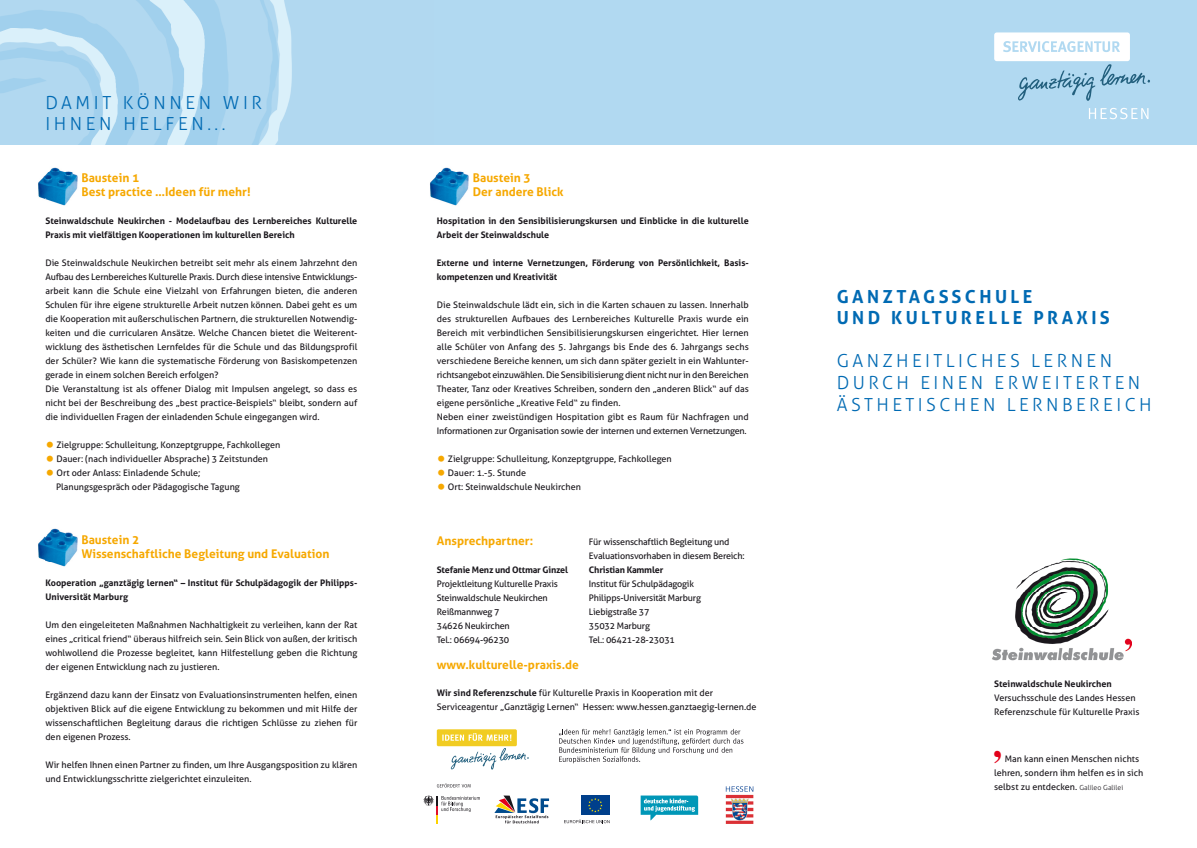
<style>
.page{position:relative;width:1197px;height:848px;background:#fff}
.page>*{position:absolute;margin:0;border:0;box-sizing:border-box;transform-origin:0 0}
.t1{font:700 36px "Times";color:#e2001a}
.t2{font:300 18px/21.6px "Aller";letter-spacing:.19em;color:#006ab3}
.t3{font:700 18px/21.6px "Aller";letter-spacing:.19em;color:#006ab3}
.t4{font:700 12px/14px "Aller";color:#f6a800}
.t5{font:9px/14px "Aller";color:#1a171c}
.t6{font:700 9px/14px "Aller";color:#1a171c}
.t7{font:9px/14px "Aller";letter-spacing:-.02em;color:#1a171c}
.s1{font-weight:700;font-size:20px;color:#f6a800}
.s2{font-weight:700}
.s3{font-weight:300;font-size:7px}
</style>
<div class="page">
<div style="left:0;top:0;width:1196px;height:145px;background:#b1d9f1"></div>
<img style="left:0;top:0;width:292px;height:145px">
<div style="left:437px;top:729px;width:80px;height:17px;background:#f1cc22;border-radius:2px"></div>
<svg style="left:442px;top:733px;width:69px;height:8px"></svg>
<svg style="left:451px;top:748px;width:77px;height:21px"></svg>
<svg style="left:494px;top:795px;width:55px;height:28px"></svg>
<svg style="left:640px;top:795px;width:58px;height:25px"></svg>
<svg style="left:423px;top:795px;width:57px;height:29px"></svg>
<svg style="left:564px;top:819px;width:45px;height:4px"></svg>
<div style="left:581px;top:795px;width:28px;height:19px;background:#003f8b"></div>
<svg style="left:588px;top:798px;width:14px;height:14px"></svg>
<svg style="left:437px;top:783px;width:33px;height:4px"></svg>
<img style="left:725px;top:786px;width:29px;height:38px">
<svg style="left:559px;top:728px;width:184px;height:35px"></svg>
<img style="left:992px;top:558px;width:139px;height:103px">
<img style="left:38px;top:167px;width:40px;height:39px">
<img style="left:45px;top:173px;width:33px;height:9px">
<img style="left:45px;top:187px;width:33px;height:12px">
<img style="left:38px;top:528px;width:40px;height:39px">
<img style="left:45px;top:535px;width:33px;height:9px">
<img style="left:45px;top:549px;width:33px;height:12px">
<img style="left:430px;top:167px;width:39px;height:39px">
<img style="left:437px;top:173px;width:32px;height:10px">
<img style="left:437px;top:187px;width:32px;height:9px">
<svg style="left:1089px;top:108px;width:59px;height:11px"></svg>
<svg style="left:994px;top:32px;width:155px;height:69px"></svg>
<p class="t2" style="left:45px;top:92px;width:218px">DAMIT KÖNNEN WIR<br>IHNEN HELFEN...</p>
<p class="t4" style="left:81px;top:170px;width:171px">Baustein 1<br>Best practice …Ideen für mehr!</p>
<p class="t6" style="left:45px;top:214px;width:313px">Steinwaldschule Neukirchen - Modelaufbau des Lernbereiches Kulturelle<br>Praxis mit vielfältigen Kooperationen im kulturellen Bereich</p>
<p class="t5" style="left:45px;top:256px;width:313px">Die Steinwaldschule Neukirchen betreibt seit mehr als einem Jahrzehnt den Aufbau des Lernbereiches Kulturelle Praxis. Durch diese intensive Entwicklungs&shy;arbeit kann die Schule eine Vielzahl von Erfahrungen bieten, die anderen Schulen für ihre eigene strukturelle Arbeit nutzen können. Dabei geht es um die Kooperation mit außerschulischen Partnern, die strukturellen Notwendig&shy;keiten und die curricularen Ansätze. Welche Chancen bietet die Weiterent&shy;wicklung des ästhetischen Lernfeldes für die Schule und das Bildungsprofil der Schüler? Wie kann die systematische Förderung von Basiskompetenzen gerade in einem solchen Bereich erfolgen?<br>Die Veranstaltung ist als offener Dialog mit Impulsen angelegt, so dass es nicht bei der Beschreibung des „best practice-Beispiels“ bleibt, sondern auf die individuellen Fragen der einladenden Schule eingegangen wird.</p>
<p class="t5" style="left:45px;top:438px;width:236px"><span class="s1">•</span> Zielgruppe: Schulleitung, Konzeptgruppe, Fachkollegen</p>
<p class="t5" style="left:45px;top:452px;width:224px"><span class="s1">•</span> Dauer: (nach individueller Absprache) 3 Zeitstunden</p>
<p class="t5" style="left:56px;top:466px;width:185px;text-indent:-11px"><span class="s1">•</span> Ort oder Anlass: Einladende Schule;<br>Planungsgespräch oder Pädagogische Tagung</p>
<p class="t4" style="left:81px;top:533px;width:249px">Baustein 2<br>Wissenschaftliche Begleitung und Evaluation</p>
<p class="t6" style="left:45px;top:576px;width:313px">Kooperation „ganztägig lernen“ – Institut für Schulpädagogik der Philipps-<br>Universität Marburg</p>
<p class="t5" style="left:45px;top:618px;width:313px;text-align:justify">Um den eingeleiteten Maßnahmen Nachhaltigkeit zu verleihen, kann der Rat eines „critical friend“ überaus hilfreich sein. Sein Blick von außen, der kritisch wohlwollend die Prozesse begleitet, kann Hilfestellung geben die Richtung der eigenen Entwicklung nach zu justieren.</p>
<p class="t5" style="left:45px;top:688px;width:313px;text-align:justify">Ergänzend dazu kann der Einsatz von Evaluationsinstrumenten helfen, einen objektiven Blick auf die eigene Entwicklung zu bekommen und mit Hilfe der wissenschaftlichen Begleitung daraus die richtigen Schlüsse zu ziehen für den eigenen Prozess.</p>
<p class="t5" style="left:45px;top:758px;width:313px">Wir helfen Ihnen einen Partner zu finden, um Ihre Ausgangsposition zu klären und Entwicklungsschritte zielgerichtet einzuleiten.</p>
<p class="t4" style="left:473px;top:170px;width:92px">Baustein 3<br>Der andere Blick</p>
<p class="t6" style="left:437px;top:214px;width:313px">Hospitation in den Sensibilisierungskursen und Einblicke in die kulturelle<br>Arbeit der Steinwaldschule</p>
<p class="t6" style="left:437px;top:256px;width:313px">Externe und interne Vernetzungen, Förderung von Persönlichkeit, Basis&shy;kompetenzen und Kreativität</p>
<p class="t5" style="left:437px;top:298px;width:313px">Die Steinwaldschule lädt ein, sich in die Karten schauen zu lassen. Innerhalb des strukturellen Aufbaues des Lernbereiches Kulturelle Praxis wurde ein Bereich mit verbindlichen Sensibilisierungskursen eingerichtet. Hier lernen alle Schüler von Anfang des 5. Jahrgangs bis Ende des 6. Jahrgangs sechs verschiedene Bereiche kennen, um sich dann später gezielt in ein Wahlunter&shy;richtsangebot einzuwählen. Die Sensibilisierung dient nicht nur in den Bereichen Theater, Tanz oder Kreatives Schreiben, sondern den „anderen Blick“ auf das eigene persönliche „Kreative Feld“ zu finden.<br>Neben einer zweistündigen Hospitation gibt es Raum für Nachfragen und Informationen zur Organisation sowie der internen und externen Vernetzungen.</p>
<p class="t5" style="left:437px;top:452px;width:236px"><span class="s1">•</span> Zielgruppe: Schulleitung, Konzeptgruppe, Fachkollegen</p>
<p class="t5" style="left:437px;top:466px;width:91px"><span class="s1">•</span> Dauer: 1.-5. Stunde</p>
<p class="t5" style="left:437px;top:480px;width:146px"><span class="s1">•</span> Ort: Steinwaldschule Neukirchen</p>
<p class="t4" style="left:437px;top:533px;width:98px">Ansprechpartner:</p>
<p class="t7" style="left:437px;top:562px;width:133px"><span class="s2">Stefanie Menz und Ottmar Ginzel<br></span>Projektleitung Kulturelle Praxis<br>Steinwaldschule Neukirchen<br>Reißmannweg 7<br>34626 Neukirchen<br>Tel.: 06694-96230</p>
<p class="t4" style="left:437px;top:658px;width:144px">www.kulturelle-praxis.de</p>
<p class="t7" style="left:589px;top:534px;width:157px">Für wissenschaftlich Begleitung und<br>Evaluationsvorhaben in diesem Bereich:<br><span class="s2">Christian Kammler<br></span>Institut für Schulpädagogik<br>Philipps-Universität Marburg<br>Liebigstraße 37<br>35032 Marburg<br>Tel.: 06421-28-23031</p>
<p class="t5" style="left:437px;top:685px;width:321px"><span class="s2">Wir sind Referenzschule</span> für Kulturelle Praxis in Kooperation mit der<br>Serviceagentur „Ganztägig Lernen“ Hessen: www.hessen.ganztaegig-lernen.de</p>
<p class="t3" style="left:836px;top:285px;width:274px">GANZTAGSSCHULE<br>UND KULTURELLE PRAXIS</p>
<p class="t2" style="left:836px;top:350px;width:316px">GANZHEITLICHES LERNEN<br>DURCH EINEN ERWEITERTEN<br>ÄSTHETISCHEN LERNBEREICH</p>
<p class="t5" style="left:994px;top:676px;width:147px"><span class="s2">Steinwaldschule Neukirchen<br></span>Versuchsschule des Landes Hessen<br>Referenzschule für Kulturelle Praxis</p>
<p class="t1" style="left:991px;top:710px;width:10px">,</p>
<p class="t5" style="left:994px;top:751px;width:151px;text-indent:11px">Man kann einen Menschen nichts lehren, sondern ihm helfen es in sich selbst zu entdecken. <span class="s3">Galileo Galilei</span></p>
</div>
